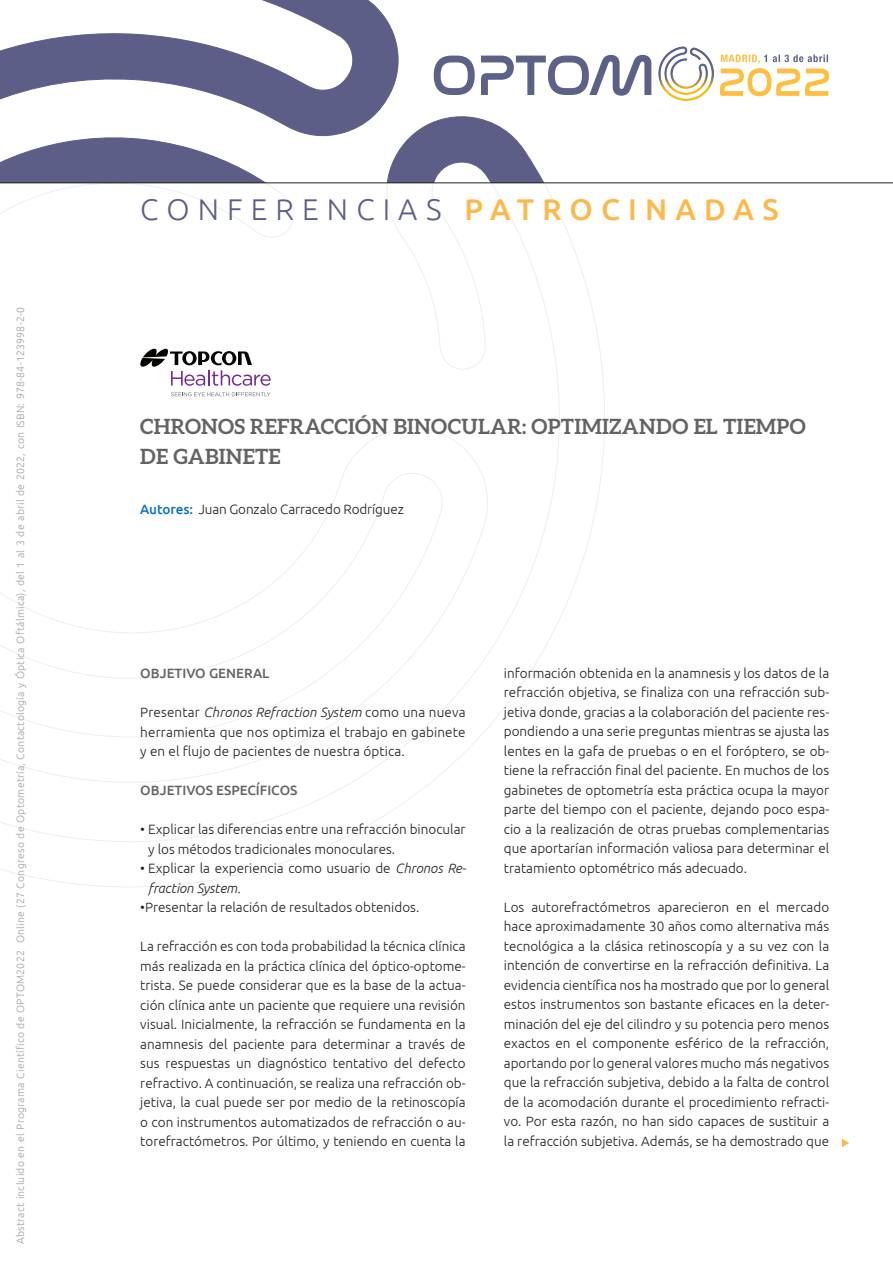
<style>
.page{position:relative;width:893px;height:1263px;background:#fff}
.page>*{position:absolute;margin:0;border:0;box-sizing:border-box;transform-origin:0 0}
.t1{font:300 30px "Ubuntu";letter-spacing:.27em;color:#5d5e87}
.t2{font:700 21px/30px "Aleo";letter-spacing:.01em;color:#636366}
.t3{font:300 13.5px/19.5px "Ubuntu";color:#231f20;text-align:justify}
.t4{font:500 13.5px "Ubuntu";color:#636366}
.t5{font:300 10.5px "Ubuntu";letter-spacing:.02em;color:#9d9fa2}
.s1{font-weight:500;color:#fcb94b}
.s2{font-weight:500;color:#1076bd}
.s3{font-style:italic}
</style>
<div class="page">
<svg style="left:0;top:0;width:609px;height:183px"></svg>
<svg style="left:0;top:184px;width:605px;height:703px"></svg>
<img style="left:651px;top:46px;width:63px;height:55px">
<svg style="left:434px;top:55px;width:217px;height:41px"></svg>
<svg style="left:720px;top:55px;width:109px;height:41px"></svg>
<hr style="left:0;top:183px;width:893px;height:1px;background:#231f20">
<svg style="left:842px;top:1139px;width:7px;height:8px"></svg>
<svg style="left:140px;top:348px;width:131px;height:38px"></svg>
<svg style="left:171px;top:392px;width:99px;height:4px"></svg>
<p class="t5" style="left:14px;top:1244px;width:938px;rotate:-90deg">Abstract incluido en el Programa Científico de OPTOM2022 Online (27 Congreso de Optometría, Contactología y Óptica Oftálmica), del 1 al 3 de abril de 2022, con ISBN: 978-84-123998-2-0</p>
<h1 class="t1" style="left:140px;top:191px;width:640px">CONFERENCIAS <span class="s1">PATROCINADAS</span></h1>
<h2 class="t2" style="left:140px;top:411px;width:667px">CHRONOS REFRACCIÓN BINOCULAR: OPTIMIZANDO EL TIEMPO<br>DE GABINETE</h2>
<p class="t3" style="left:140px;top:499px;width:265px"><span class="s2">AUTORES:</span> Juan Gonzalo Carracedo Rodríguez</p>
<p class="t4" style="left:140px;top:665px;width:131px">OBJETIVO GEN ERAL</p>
<p class="t3" style="left:140px;top:702px;width:327px">Presentar <span class="s3">Chronos Refraction System</span> como una nueva herramienta que nos optimiza el trabajo en gabinete y en el flujo de pacientes de nuestra óptica.</p>
<p class="t4" style="left:140px;top:782px;width:136px">OBJETIVOS ESP ECÍFICOS</p>
<p class="t3" style="left:148px;top:819px;width:319px;text-indent:-8px">• Explicar las diferencias entre una refracción binocular y los métodos tradicionales monoculares.</p>
<p class="t3" style="left:148px;top:858px;width:319px;text-indent:-8px">• Explicar la experiencia como usuario de <span class="s3">Chronos Re&shy;fraction System.</span></p>
<p class="t3" style="left:140px;top:897px;width:280px">•Presentar la relación de resultados obtenidos.</p>
<p class="t3" style="left:140px;top:936px;width:327px">La refracción es con toda probabilidad la técnica clínica más realizada en la práctica clínica del óptico-optome&shy;trista. Se puede considerar que es la base de la actua&shy;ción clínica ante un paciente que requiere una revisión visual. Inicialmente, la refracción se fundamenta en la anamnesis del paciente para determinar a través de sus respuestas un diagnóstico tentativo del defecto refractivo. A continuación, se realiza una refracción ob&shy;jetiva, la cual puede ser por medio de la retinoscopía o con instrumentos automatizados de refracción o au&shy;torefractómetros. Por último, y teniendo en cuenta la</p>
<p class="t3" style="left:504px;top:663px;width:327px">información obtenida en la anamnesis y los datos de la refracción objetiva, se finaliza con una refracción sub&shy;jetiva donde, gracias a la colaboración del paciente res&shy;pondiendo a una serie preguntas mientras se ajusta las lentes en la gafa de pruebas o en el foróptero, se ob&shy;tiene la refracción final del paciente. En muchos de los gabinetes de optometría esta práctica ocupa la mayor parte del tiempo con el paciente, dejando poco espa&shy;cio a la realización de otras pruebas complementarias que aportarían información valiosa para determinar el tratamiento optométrico más adecuado.</p>
<p class="t3" style="left:504px;top:897px;width:327px">Los autorefractómetros aparecieron en el mercado hace aproximadamente 30 años como alternativa más tecnológica a la clásica retinoscopía y a su vez con la intención de convertirse en la refracción definitiva. La evidencia científica nos ha mostrado que por lo general estos instrumentos son bastante eficaces en la deter&shy;minación del eje del cilindro y su potencia pero menos exactos en el componente esférico de la refracción, aportando por lo general valores mucho más negativos que la refracción subjetiva, debido a la falta de control de la acomodación durante el procedimiento refracti&shy;vo. Por esta razón, no han sido capaces de sustituir a la refracción subjetiva. Además, se ha demostrado que</p>
</div>
